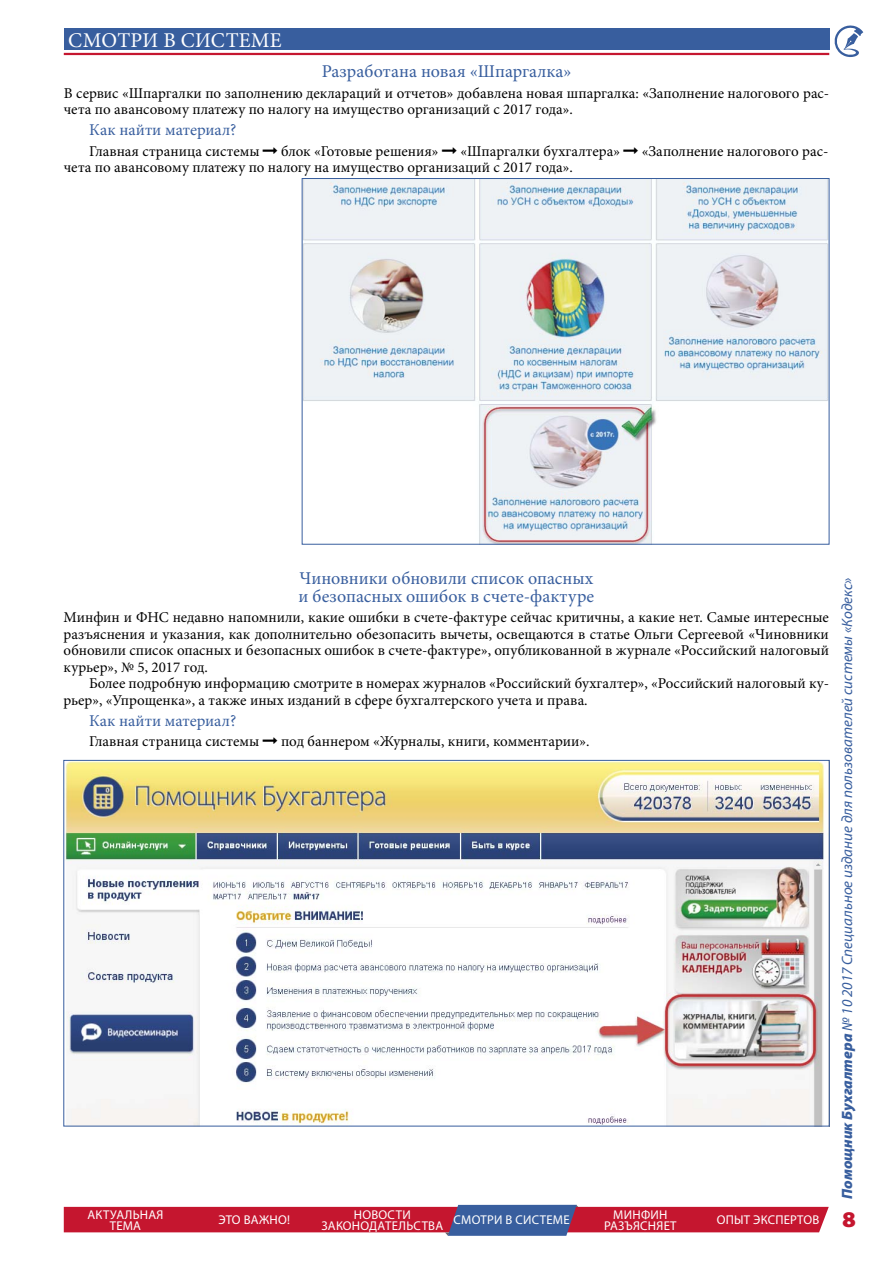
<style>
.page{position:relative;width:893px;height:1263px;background:#fff}
.page>*{position:absolute;margin:0;border:0;box-sizing:border-box;transform-origin:0 0}
.t1{font:900 semi-expanded 22.5px "Myriad Pro";color:#c5162f}
.t2{font:21px "Minion Pro";letter-spacing:.01em;color:#fff}
.t3{font:18px/18px "Minion Pro";color:#385e9e}
.t4{font:16.5px "Minion Pro";color:#385e9e}
.t5{font:15px/16.5px "Minion Pro";color:#000}
.t6{font:italic 15px "Myriad Pro";color:#385e9e}
.t7{font:12.75px/10.5px "Myriad Pro";letter-spacing:.02em;color:#fff;text-align:center}
.s1{font-weight:900}
</style>
<div class="page">
<svg style="left:834px;top:25px;width:29px;height:32px"></svg>
<div style="left:64px;top:29px;width:765px;height:21px;background:#385e9e"></div>
<hr style="left:64px;top:53px;width:765px;height:2px;background:#c5162f">
<svg style="left:64px;top:1205px;width:765px;height:31px;background:#b8445f"></svg>
<img style="left:66px;top:762px;width:759px;height:362px">
<img style="left:304px;top:180px;width:523px;height:362px">
<h2 class="t2" style="left:68px;top:27px;width:215px">СМОТРИ В СИСТЕМЕ</h2>
<p class="t3" style="left:322px;top:62px;width:251px">Разработана новая «Шпаргалка»</p>
<p class="t5" style="left:64px;top:84px;width:767px">В сервис «Шпаргалки по заполнению деклараций и отчетов» добавлена новая шпаргалка: «Заполнение налогового рас&shy;чета по авансовому платежу по налогу на имущество организаций с 2017 года».</p>
<p class="t4" style="left:89px;top:120px;width:149px">Как найти материал?</p>
<p class="t5" style="left:89px;top:142px;width:172px">Главная страница системы</p>
<p class="t5" style="left:281px;top:142px;width:159px">блок «Готовые решения»</p>
<p class="t5" style="left:460px;top:142px;width:161px">«Шпаргалки бухгалтера»</p>
<p class="t5" style="left:642px;top:142px;width:188px">«Заполнение налогового рас-</p>
<p class="t5" style="left:64px;top:159px;width:510px">чета по авансовому платежу по налогу на имущество организаций с 2017 года».</p>
<p class="t3" style="left:298px;top:569px;width:297px">Чиновники обновили список опасных и безопасных ошибок в счете-фактуре</p>
<p class="t5" style="left:64px;top:609px;width:767px;text-align:justify">Минфин и ФНС недавно напомнили, какие ошибки в счете-фактуре сейчас критичны, а какие нет. Самые интересные разъяснения и указания, как дополнительно обезопасить вычеты, освещаются в статье Ольги Сергеевой «Чиновники обновили список опасных и безопасных ошибок в счете-фактуре», опубликованной в журнале «Российский налоговый курьер», № 5, 2017 год.</p>
<p class="t5" style="left:64px;top:675px;width:767px;text-indent:26px">Более подробную информацию смотрите в номерах журналов «Российский бухгалтер», «Российский налоговый ку&shy;рьер», «Упрощенка», а также иных изданий в сфере бухгалтерского учета и права.</p>
<p class="t4" style="left:89px;top:710px;width:149px">Как найти материал?</p>
<p class="t5" style="left:89px;top:733px;width:172px">Главная страница системы</p>
<p class="t5" style="left:281px;top:733px;width:310px">под баннером «Журналы, книги, комментарии».</p>
<p class="t7" style="left:87px;top:1210px;width:77px">АКТУАЛЬНАЯ<br>ТЕМА</p>
<p class="t7" style="left:218px;top:1215px;width:73px">ЭТО ВАЖНО!</p>
<p class="t7" style="left:321px;top:1210px;width:250px;text-align:left;text-indent:33px">НОВОСТИ<br>ЗАКОНОДАТЕЛЬСТВА СМОТРИ В СИСТЕМЕ</p>
<p class="t7" style="left:604px;top:1210px;width:74px">МИНФИН<br>РАЗЪЯСНЯЕТ</p>
<p class="t7" style="left:717px;top:1215px;width:104px">ОПЫТ ЭКСПЕРТОВ</p>
<p class="t6" style="left:838px;top:1199px;width:623px;rotate:-90deg"><span class="s1">Помощник Бухгалтера</span> № 10 2017 Специальное издание для пользователей системы «Кодекс»</p>
<h1 class="t1" style="left:842px;top:1206px;width:15px">8</h1>
</div>
